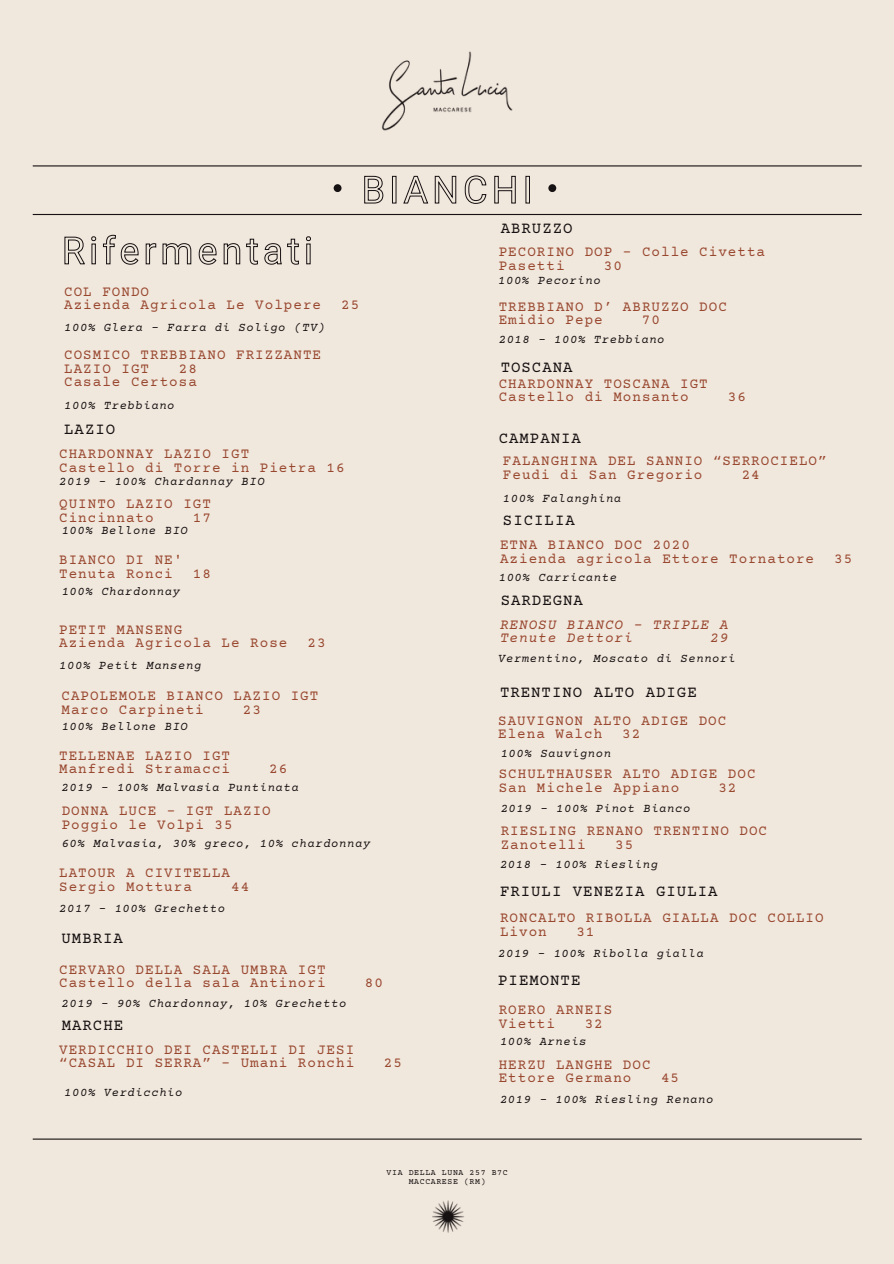
<style>
.page{position:relative;width:894px;height:1264px;background:#fff}
.page>*{position:absolute;margin:0;border:0;box-sizing:border-box;transform-origin:0 0}
.t1{font:15.75px "Courier Prime";letter-spacing:.06em;color:#161112}
.t2{font:14.25px/13.5px "Courier Prime";letter-spacing:.07em;color:#994830}
.t3{font:italic 14.25px "Courier Prime";letter-spacing:.07em;color:#994830}
.t4{font:italic 12px "Courier Prime";letter-spacing:.06em;color:#161112}
.t5{font:8.25px "Courier Prime";letter-spacing:.07em;color:#161112}
</style>
<div class="page">
<div style="left:0;top:0;width:893px;height:1263px;background:#f1e8dd"></div>
<img style="left:381px;top:51px;width:132px;height:80px">
<hr style="left:33px;top:1138px;width:828px;height:1px;background:#161112">
<hr style="left:33px;top:165px;width:828px;height:1px;background:#161112">
<svg style="left:364px;top:175px;width:166px;height:29px"></svg>
<div style="left:333px;top:184px;width:8px;height:8px;background:#161112;border-radius:50%"></div>
<div style="left:548px;top:184px;width:8px;height:8px;background:#161112;border-radius:50%"></div>
<hr style="left:33px;top:214px;width:828px;height:1px;background:#161112">
<img style="left:432px;top:1200px;width:32px;height:33px">
<svg style="left:64px;top:234px;width:247px;height:31px"></svg>
<p class="t2" style="left:64px;top:286px;width:86px">COL FONDO</p>
<p class="t2" style="left:64px;top:299px;width:258px">Azienda Agricola Le Volpere</p>
<p class="t2" style="left:341px;top:299px;width:20px">25</p>
<p class="t4" style="left:64px;top:322px;width:262px">100% Glera - Farra di Soligo (TV)</p>
<p class="t2" style="left:64px;top:349px;width:258px">COSMICO TREBBIANO FRIZZANTE<br>LAZIO IGT</p>
<p class="t2" style="left:179px;top:363px;width:20px">28</p>
<p class="t2" style="left:64px;top:376px;width:134px">Casale Certosa</p>
<p class="t4" style="left:64px;top:400px;width:112px">100% Trebbiano</p>
<p class="t1" style="left:64px;top:421px;width:53px">LAZIO</p>
<p class="t2" style="left:59px;top:448px;width:191px">CHARDONNAY LAZIO IGT</p>
<p class="t2" style="left:59px;top:462px;width:287px">Castello di Torre in Pietra 16</p>
<p class="t4" style="left:59px;top:476px;width:207px">2019 - 100% Chardannay BIO</p>
<p class="t2" style="left:59px;top:498px;width:153px">QUINTO LAZIO IGT</p>
<p class="t2" style="left:59px;top:512px;width:96px">Cincinnato</p>
<p class="t2" style="left:193px;top:512px;width:20px">17</p>
<p class="t4" style="left:62px;top:524px;width:128px">100% Bellone BIO</p>
<p class="t2" style="left:59px;top:554px;width:125px">BIANCO DI NE'</p>
<p class="t2" style="left:59px;top:568px;width:115px">Tenuta Ronci</p>
<p class="t2" style="left:193px;top:568px;width:20px">18</p>
<p class="t4" style="left:62px;top:586px;width:120px">100% Chardonnay</p>
<p class="t2" style="left:59px;top:624px;width:125px">PETIT MANSENG</p>
<p class="t2" style="left:59px;top:637px;width:230px">Azienda Agricola Le Rose</p>
<p class="t2" style="left:307px;top:637px;width:20px">23</p>
<p class="t4" style="left:59px;top:660px;width:143px">100% Petit Manseng</p>
<p class="t2" style="left:61px;top:690px;width:258px">CAPOLEMOLE BIANCO LAZIO IGT</p>
<p class="t2" style="left:61px;top:703px;width:144px">Marco Carpineti</p>
<p class="t2" style="left:243px;top:703px;width:20px">23</p>
<p class="t4" style="left:62px;top:720px;width:128px">100% Bellone BIO</p>
<p class="t2" style="left:59px;top:749px;width:172px">TELLENAE LAZIO IGT</p>
<p class="t2" style="left:59px;top:763px;width:172px">Manfredi Stramacci</p>
<p class="t2" style="left:269px;top:763px;width:20px">26</p>
<p class="t4" style="left:61px;top:781px;width:238px">2019 - 100% Malvasia Puntinata</p>
<p class="t2" style="left:62px;top:805px;width:210px">DONNA LUCE - IGT LAZIO</p>
<p class="t2" style="left:62px;top:818px;width:172px">Poggio le Volpi 35</p>
<p class="t4" style="left:62px;top:838px;width:310px">60% Malvasia, 30% greco, 10% chardonnay</p>
<p class="t2" style="left:59px;top:867px;width:172px">LATOUR A CIVITELLA</p>
<p class="t2" style="left:59px;top:880px;width:134px">Sergio Mottura</p>
<p class="t2" style="left:231px;top:880px;width:20px">44</p>
<p class="t4" style="left:59px;top:903px;width:167px">2017 - 100% Grechetto</p>
<p class="t1" style="left:61px;top:930px;width:63px">UMBRIA</p>
<p class="t2" style="left:59px;top:963px;width:268px">CERVARO DELLA SALA UMBRA IGT</p>
<p class="t2" style="left:59px;top:977px;width:268px">Castello della sala Antinori</p>
<p class="t2" style="left:365px;top:977px;width:20px">80</p>
<p class="t4" style="left:61px;top:997px;width:286px">2019 - 90% Chardonnay, 10% Grechetto</p>
<p class="t1" style="left:62px;top:1017px;width:63px">MARCHE</p>
<p class="t2" style="left:59px;top:1043px;width:296px">VERDICCHIO DEI CASTELLI DI JESI “CASAL DI SERRA” - Umani Ronchi</p>
<p class="t4" style="left:64px;top:1086px;width:120px">100% Verdicchio</p>
<p class="t2" style="left:384px;top:1057px;width:20px">25</p>
<p class="t1" style="left:500px;top:220px;width:73px">ABRUZZO</p>
<p class="t2" style="left:498px;top:246px;width:268px">PECORINO DOP - Colle Civetta</p>
<p class="t2" style="left:498px;top:260px;width:67px">Pasetti</p>
<p class="t2" style="left:603px;top:260px;width:20px">30</p>
<p class="t2" style="left:498px;top:301px;width:230px">TREBBIANO D’ ABRUZZO DOC</p>
<p class="t2" style="left:498px;top:314px;width:105px">Emidio Pepe</p>
<p class="t2" style="left:641px;top:314px;width:20px">70</p>
<p class="t4" style="left:498px;top:274px;width:104px">100% Pecorino</p>
<p class="t4" style="left:498px;top:333px;width:167px">2018 - 100% Trebbiano</p>
<p class="t1" style="left:500px;top:359px;width:73px">TOSCANA</p>
<p class="t2" style="left:498px;top:378px;width:210px">CHARDONNAY TOSCANA IGT</p>
<p class="t2" style="left:498px;top:391px;width:191px">Castello di Monsanto</p>
<p class="t2" style="left:727px;top:391px;width:20px">36</p>
<p class="t1" style="left:498px;top:431px;width:84px">CAMPANIA</p>
<p class="t2" style="left:503px;top:455px;width:325px">FALANGHINA DEL SANNIO “SERROCIELO”</p>
<p class="t2" style="left:503px;top:468px;width:201px">Feudi di San Gregorio</p>
<p class="t2" style="left:741px;top:468px;width:20px">24</p>
<p class="t4" style="left:503px;top:493px;width:120px">100% Falanghina</p>
<p class="t1" style="left:503px;top:512px;width:73px">SICILIA</p>
<p class="t2" style="left:500px;top:539px;width:191px">ETNA BIANCO DOC 2020</p>
<p class="t2" style="left:500px;top:553px;width:315px">Azienda agricola Ettore Tornatore</p>
<p class="t2" style="left:834px;top:553px;width:20px">35</p>
<p class="t4" style="left:498px;top:572px;width:120px">100% Carricante</p>
<p class="t1" style="left:500px;top:593px;width:84px">SARDEGNA</p>
<p class="t3" style="left:500px;top:617px;width:230px">RENOSU BIANCO - TRIPLE A</p>
<p class="t3" style="left:500px;top:631px;width:134px">Tenute Dettori</p>
<p class="t3" style="left:710px;top:631px;width:20px">29</p>
<p class="t4" style="left:498px;top:653px;width:238px">Vermentino, Moscato di Sennori</p>
<p class="t1" style="left:500px;top:684px;width:198px">TRENTINO ALTO ADIGE</p>
<p class="t2" style="left:498px;top:714px;width:230px">SAUVIGNON ALTO ADIGE DOC</p>
<p class="t2" style="left:498px;top:728px;width:105px">Elena Walch</p>
<p class="t2" style="left:622px;top:728px;width:20px">32</p>
<p class="t4" style="left:500px;top:747px;width:112px">100% Sauvignon</p>
<p class="t2" style="left:498px;top:768px;width:258px">SCHULTHAUSER ALTO ADIGE DOC</p>
<p class="t2" style="left:498px;top:782px;width:182px">San Michele Appiano</p>
<p class="t2" style="left:718px;top:782px;width:20px">32</p>
<p class="t4" style="left:500px;top:803px;width:191px">2019 - 100% Pinot Bianco</p>
<p class="t2" style="left:500px;top:825px;width:268px">RIESLING RENANO TRENTINO DOC</p>
<p class="t2" style="left:500px;top:838px;width:86px">Zanotelli</p>
<p class="t2" style="left:615px;top:838px;width:20px">35</p>
<p class="t4" style="left:500px;top:858px;width:159px">2018 - 100% Riesling</p>
<p class="t1" style="left:500px;top:884px;width:219px">FRIULI VENEZIA GIULIA</p>
<p class="t2" style="left:500px;top:912px;width:325px">RONCALTO RIBOLLA GIALLA DOC COLLIO</p>
<p class="t2" style="left:500px;top:926px;width:48px">Livon</p>
<p class="t2" style="left:576px;top:926px;width:20px">31</p>
<p class="t4" style="left:498px;top:947px;width:207px">2019 - 100% Ribolla gialla</p>
<p class="t1" style="left:498px;top:972px;width:84px">PIEMONTE</p>
<p class="t2" style="left:498px;top:1004px;width:115px">ROERO ARNEIS</p>
<p class="t2" style="left:498px;top:1017px;width:58px">Vietti</p>
<p class="t2" style="left:584px;top:1017px;width:20px">32</p>
<p class="t4" style="left:500px;top:1036px;width:88px">100% Arneis</p>
<p class="t2" style="left:498px;top:1058px;width:153px">HERZU LANGHE DOC</p>
<p class="t2" style="left:498px;top:1072px;width:134px">Ettore Germano</p>
<p class="t2" style="left:661px;top:1072px;width:20px">45</p>
<p class="t4" style="left:500px;top:1093px;width:215px">2019 - 100% Riesling Renano</p>
<p class="t5" style="left:386px;top:1168px;width:123px">VIA DELLA LUNA 257 B7C</p>
<p class="t5" style="left:408px;top:1177px;width:78px">MACCARESE (RM)</p>
</div>
